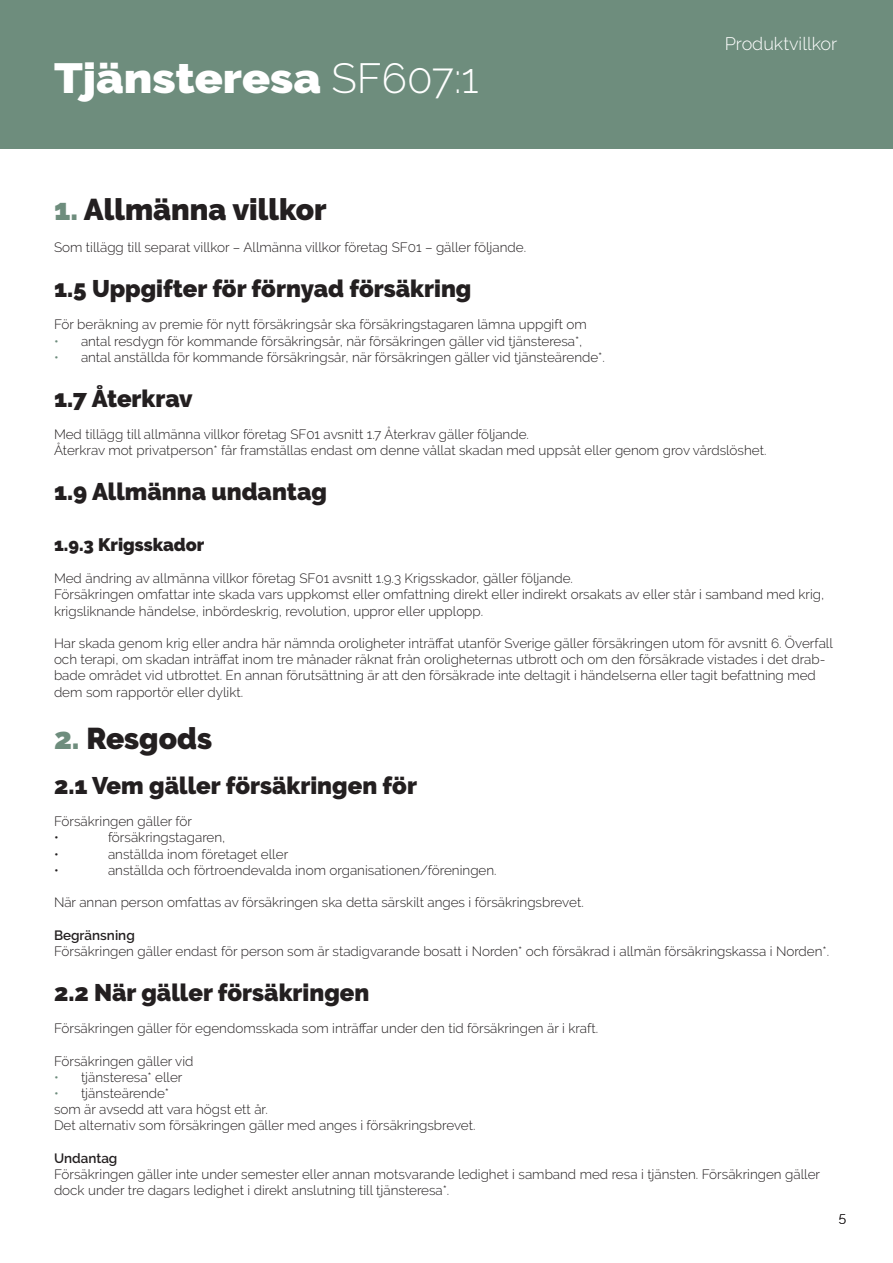
<style>
.page{position:relative;width:893px;height:1263px;background:#fff}
.page>*{position:absolute;margin:0;border:0;box-sizing:border-box;transform-origin:0 0}
.Sensor_Rubrik{font:900 42px "Raleway";color:#fff;scale:1.1 1}
.Sensor_Rubrik-2{font:900 30px "Raleway";color:#231f20}
.Sensor_underrubrik{font:900 24px "Raleway";color:#231f20}
.Sensor_H3{font:900 18px "Raleway";color:#231f20}
.t1{font:300 18px "Raleway";color:#fff}
.Sensor_brödtext{font:300 13.5px/16.2px "Raleway";color:#231f20}
.Sensor_brödtext-2{font:600 13.5px "Raleway";color:#231f20}
.s1{font-weight:300}
.s2{color:#6e8d7d}
</style>
<div class="page">
<div style="left:0;top:0;width:893px;height:149px;background:#6e8d7d"></div>
<p class="Sensor_Rubrik" style="left:54px;top:54px;width:388px">Tjänsteresa <span class="s1">SF607:1</span></p>
<p class="t1" style="left:725px;top:33px;width:114px">Produktvillkor</p>
<p class="Sensor_Rubrik-2" style="left:54px;top:192px;width:274px"><span class="s2">1.</span> Allmänna villkor</p>
<p class="Sensor_brödtext" style="left:54px;top:239px;width:474px">Som tillägg till separat villkor – Allmänna villkor företag SF01 – gäller följande.</p>
<p class="Sensor_underrubrik" style="left:54px;top:275px;width:419px">1.5 Uppgifter för förnyad försäkring</p>
<p class="Sensor_brödtext" style="left:54px;top:316px;width:534px">För beräkning av premie för nytt försäkringsår ska försäkringstagaren lämna uppgift om</p>
<p class="Sensor_brödtext" style="left:54px;top:333px;width:530px"><span class="s2">•</span> antal resdygn för kommande försäkringsår, när försäkringen gäller vid tjänsteresa*,</p>
<p class="Sensor_brödtext" style="left:54px;top:349px;width:552px"><span class="s2">•</span> antal anställda för kommande försäkringsår, när försäkringen gäller vid tjänsteärende*.</p>
<p class="Sensor_underrubrik" style="left:54px;top:384px;width:140px">1.7 Återkrav</p>
<p class="Sensor_brödtext" style="left:54px;top:426px;width:476px">Med tillägg till allmänna villkor företag SF01 avsnitt 1.7 Återkrav gäller följande.</p>
<p class="Sensor_brödtext" style="left:54px;top:442px;width:714px">Återkrav mot privatperson* får framställas endast om denne vållat skadan med uppsåt eller genom grov vårdslöshet.</p>
<p class="Sensor_underrubrik" style="left:54px;top:478px;width:274px">1.9 Allmänna undantag</p>
<p class="Sensor_H3" style="left:54px;top:534px;width:152px">1.9.3 Krigsskador</p>
<p class="Sensor_brödtext" style="left:54px;top:570px;width:520px">Med ändring av allmänna villkor företag SF01 avsnitt 1.9.3 Krigsskador, gäller följande.</p>
<p class="Sensor_brödtext" style="left:54px;top:586px;width:772px">Försäkringen omfattar inte skada vars uppkomst eller omfattning direkt eller indirekt orsakats av eller står i samband med krig, krigsliknande händelse, inbördeskrig, revolution, uppror eller upplopp.</p>
<p class="Sensor_brödtext" style="left:54px;top:635px;width:780px">Har skada genom krig eller andra här nämnda oroligheter inträffat utanför Sverige gäller försäkringen utom för avsnitt 6. Överfall och terapi, om skadan inträffat inom tre månader räknat från oroligheternas utbrott och om den försäkrade vistades i det drab&shy;bade området vid utbrottet. En annan förutsättning är att den försäkrade inte deltagit i händelserna eller tagit befattning med dem som rapportör eller dylikt.</p>
<p class="Sensor_Rubrik-2" style="left:54px;top:721px;width:160px"><span class="s2">2.</span> Resgods</p>
<p class="Sensor_underrubrik" style="left:54px;top:771px;width:364px">2.1 Vem gäller försäkringen för</p>
<p class="Sensor_brödtext" style="left:54px;top:813px;width:140px">Försäkringen gäller för</p>
<p class="Sensor_brödtext" style="left:54px;top:829px;width:6px">•</p>
<p class="Sensor_brödtext" style="left:108px;top:829px;width:119px">försäkringstagaren,</p>
<p class="Sensor_brödtext" style="left:54px;top:846px;width:6px">•</p>
<p class="Sensor_brödtext" style="left:108px;top:846px;width:182px">anställda inom företaget eller</p>
<p class="Sensor_brödtext" style="left:54px;top:862px;width:6px">•</p>
<p class="Sensor_brödtext" style="left:108px;top:862px;width:390px">anställda och förtroendevalda inom organisationen/föreningen.</p>
<p class="Sensor_brödtext" style="left:54px;top:894px;width:531px">När annan person omfattas av försäkringen ska detta särskilt anges i försäkringsbrevet.</p>
<p class="Sensor_brödtext-2" style="left:54px;top:927px;width:82px">Begränsning</p>
<p class="Sensor_brödtext" style="left:54px;top:943px;width:776px">Försäkringen gäller endast för person som är stadigvarande bosatt i Norden* och försäkrad i allmän försäkringskassa i Norden*.</p>
<p class="Sensor_underrubrik" style="left:54px;top:978px;width:317px">2.2 När gäller försäkringen</p>
<p class="Sensor_brödtext" style="left:54px;top:1020px;width:546px">Försäkringen gäller för egendomsskada som inträffar under den tid försäkringen är i kraft.</p>
<p class="Sensor_brödtext" style="left:54px;top:1053px;width:141px">Försäkringen gäller vid</p>
<p class="Sensor_brödtext" style="left:54px;top:1069px;width:130px"><span class="s2">•</span> tjänsteresa* eller</p>
<p class="Sensor_brödtext" style="left:54px;top:1085px;width:117px"><span class="s2">•</span> tjänsteärende*</p>
<p class="Sensor_brödtext" style="left:54px;top:1101px;width:215px">som är avsedd att vara högst ett år.</p>
<p class="Sensor_brödtext" style="left:54px;top:1117px;width:423px">Det alternativ som försäkringen gäller med anges i försäkringsbrevet.</p>
<p class="Sensor_brödtext-2" style="left:54px;top:1150px;width:65px">Undantag</p>
<p class="Sensor_brödtext" style="left:54px;top:1166px;width:768px">Försäkringen gäller inte under semester eller annan motsvarande ledighet i samband med resa i tjänsten. Försäkringen gäller dock under tre dagars ledighet i direkt anslutning till tjänsteresa*.</p>
<p class="Sensor_brödtext" style="left:839px;top:1209px;width:9px">5</p>
</div>
